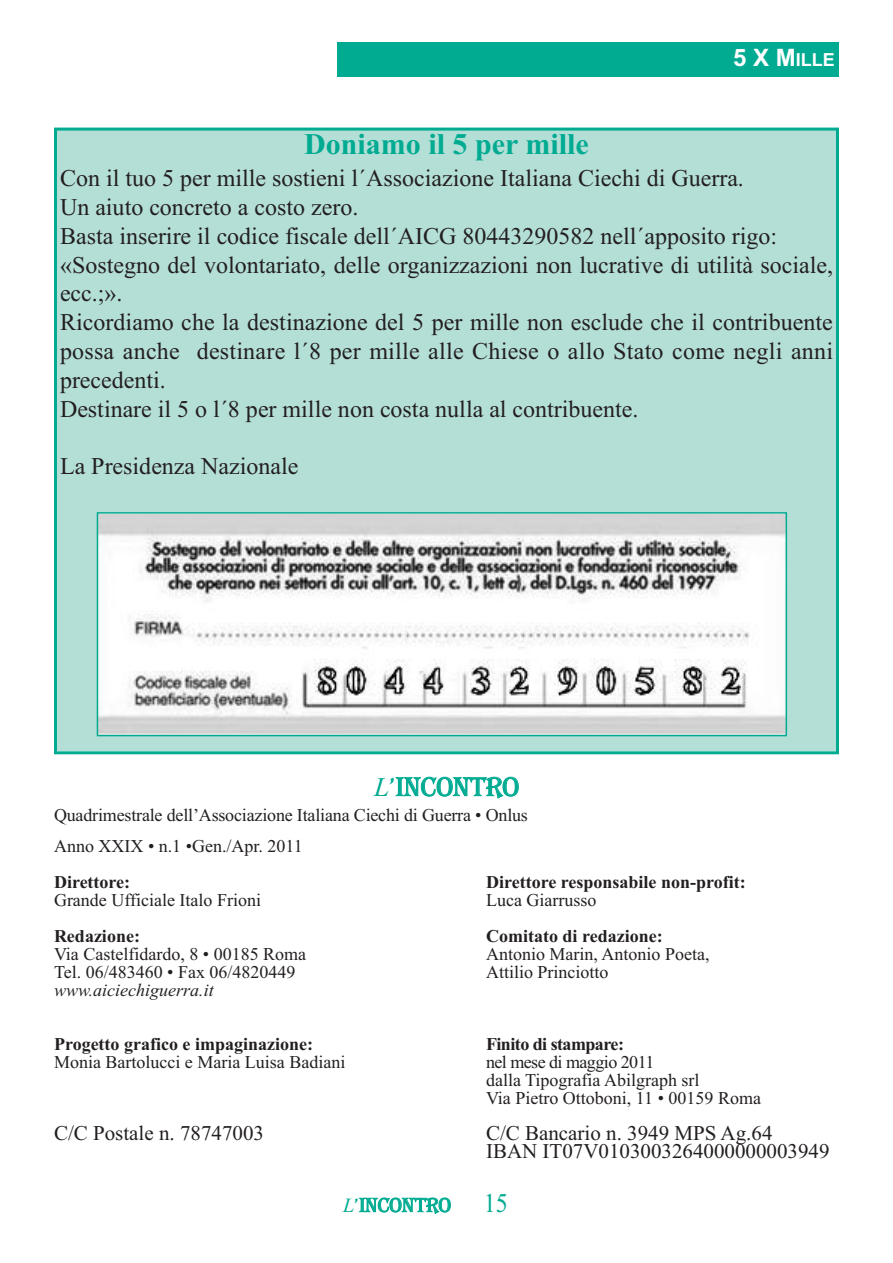
<style>
.page{position:relative;width:893px;height:1263px;background:#fff}
.page>*{position:absolute;margin:0;border:0;box-sizing:border-box;transform-origin:0 0}
.t1{font:700 30px "Times New Roman";color:#00ab91}
.t2{font:27px "Algerian Bas D";color:#00ab91}
.t3{font:24px/28.8px "Times New Roman";color:#231f20}
.t4{font:21px/18px "Times New Roman";color:#231f20}
.t5{font:20.1px "Algerian Bas D";color:#00ab91}
.t6{font:18px/18px "Times New Roman";color:#231f20}
.t7{font:700 18px "Times New Roman";color:#231f20}
.t8{font:italic 18px "Times New Roman";color:#231f20}
.t9{font:700 18px "Times New Roman";letter-spacing:-.03em;color:#231f20}
.t10{font:700 18px "Arial";color:#fff}
.s1{font-size:24px}
.s2{font-family:"Times New Roman";font-style:italic}
.s3{font-family:"Times New Roman";font-size:27px}
</style>
<div class="page">
<div style="left:337px;top:43px;width:502px;height:34px;background:#00ab91"></div>
<div style="left:57px;top:131px;width:779px;height:620px;background:#b4dfd7"></div>
<div style="left:54px;top:128px;width:785px;height:626px;border:3px solid #00ab91"></div>
<img style="left:100px;top:515px;width:684px;height:218px">
<div style="left:97px;top:512px;width:690px;height:224px;border:2px solid #00ab91"></div>
<p class="t10" style="left:733px;top:49px;width:103px"><span class="s1">5 X M</span>ILLE</p>
<p class="t1" style="left:304px;top:126px;width:286px">Doniamo il 5 per mille</p>
<p class="t3" style="left:60px;top:164px;width:775px">Con il tuo 5 per mille sostieni l´Associazione Italiana Ciechi di Guerra.<br>Un aiuto concreto a costo zero.<br>Basta inserire il codice fiscale dell´AICG 80443290582 nell´apposito rigo: «Sostegno del volontariato, delle organizzazioni non lucrative di utilità sociale, ecc.;».<br>Ricordiamo che la destinazione del 5 per mille non esclude che il contribuente possa anche destinare l´8 per mille alle Chiese o allo Stato come negli anni precedenti.<br>Destinare il 5 o l´8 per mille non costa nulla al contribuente.</p>
<p class="t3" style="left:60px;top:452px;width:240px">La Presidenza Nazionale</p>
<p class="t2" style="left:374px;top:770px;width:147px"><span class="s2">L</span>’INCONTRO</p>
<p class="t6" style="left:54px;top:806px;width:475px">Quadrimestrale dell’Associazione Italiana Ciechi di Guerra • Onlus</p>
<p class="t6" style="left:54px;top:836px;width:250px">Anno XXIX • n.1 •Gen./Apr. 2011</p>
<p class="t7" style="left:54px;top:871px;width:78px">Direttore:</p>
<p class="t7" style="left:486px;top:871px;width:261px">Direttore responsabile non-profit:</p>
<p class="t6" style="left:54px;top:890px;width:209px">Grande Ufficiale Italo Frioni</p>
<p class="t6" style="left:486px;top:890px;width:112px">Luca Giarrusso</p>
<p class="t7" style="left:54px;top:925px;width:87px">Redazione:</p>
<p class="t7" style="left:486px;top:925px;width:178px">Comitato di redazione:</p>
<p class="t6" style="left:54px;top:944px;width:254px">Via Castelfidardo, 8 • 00185 Roma</p>
<p class="t6" style="left:486px;top:944px;width:225px">Antonio Marin, Antonio Poeta,</p>
<p class="t6" style="left:54px;top:962px;width:243px">Tel. 06/483460 • Fax 06/4820449</p>
<p class="t6" style="left:486px;top:962px;width:124px">Attilio Princiotto</p>
<p class="t8" style="left:54px;top:979px;width:161px">www.aiciechiguerra.it</p>
<p class="t7" style="left:54px;top:1033px;width:261px">Progetto grafico e impaginazione:</p>
<p class="t9" style="left:486px;top:1033px;width:139px">Finito di stampare:</p>
<p class="t6" style="left:54px;top:1052px;width:293px">Monia Bartolucci e Maria Luisa Badiani</p>
<p class="t6" style="left:486px;top:1052px;width:277px">nel mese di maggio 2011<br>dalla Tipografia Abilgraph srl<br>Via Pietro Ottoboni, 11 • 00159 Roma</p>
<p class="t4" style="left:54px;top:1123px;width:212px">C/C Postale n. 78747003</p>
<p class="t4" style="left:486px;top:1123px;width:345px">C/C Bancario n. 3949 MPS Ag.64<br>IBAN IT07V0103003264000000003949</p>
<p class="t5" style="left:343px;top:1193px;width:167px"><span class="s2">L</span>’INCONTRO <span class="s3">15</span></p>
</div>
